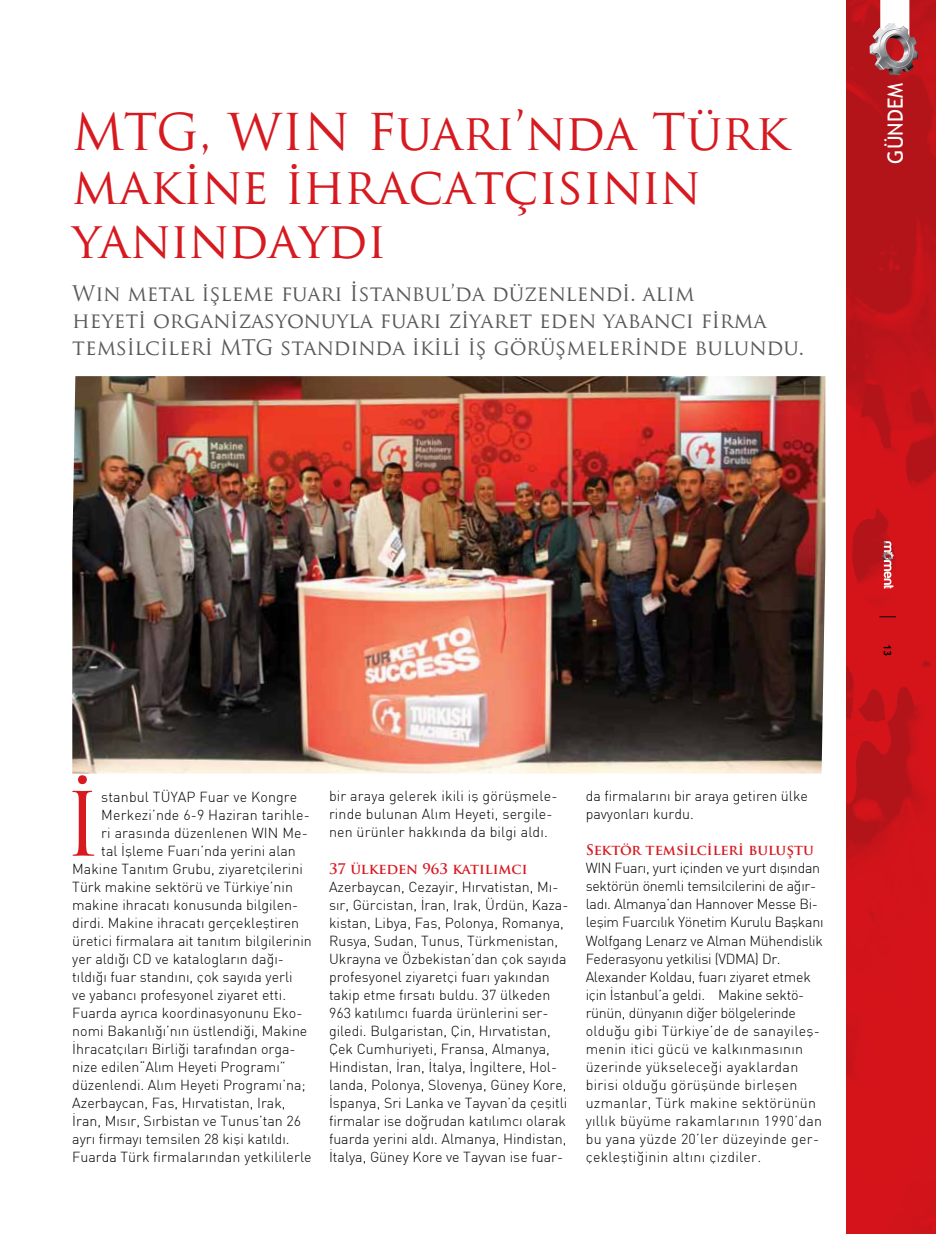
<style>
.page{position:relative;width:936px;height:1234px;background:#fff}
.page>*{position:absolute;margin:0;border:0;box-sizing:border-box;transform-origin:0 0}
.t1{font:85.95px "Trajan Pro";color:#d71920}
.t2{font:49.5px/54px "Trajan Pro";letter-spacing:-.005em;color:#d71920}
.t3{font:21px/27px "Trajan Pro";color:#58595b}
.t4{font:21px "Trebuchet MS";color:#fff}
.t5{font:300 14.25px/18px "DI Nbek";color:#000}
.t6{font:300 14.25px/18px "DI Nbek";letter-spacing:-.02em;color:#000}
.t7{font:700 14.25px "Trajan Pro";color:#d71920}
.t8{font:700 10.5px "Trebuchet MS";color:#000}
</style>
<div class="page">
<img style="left:72px;top:376px;width:753px;height:397px">
<img style="left:846px;top:0;width:89px;height:1233px">
<svg style="left:869px;top:0;width:49px;height:74px"></svg>
<svg style="left:882px;top:541px;width:11px;height:47px"></svg>
<svg style="left:879px;top:616px;width:16px;height:1px"></svg>
<h2 class="t2" style="left:72px;top:105px;width:717px">MTG, WIN Fuarı’nda Türk makine ihracatçısının yanındaydı</h2>
<h3 class="t3" style="left:72px;top:279px;width:733px">Wın metal işleme fuarı İstanbul’da düzenlendi. alım<br>heyeti organizasyonuyla fuarı ziyaret eden yabancı firma temsilcileri MTG standında ikili iş görüşmelerinde bulundu.</h3>
<h3 class="t4" style="left:882px;top:163px;width:82px;rotate:-90deg">GÜNDEM</h3>
<h1 class="t1" style="left:63px;top:769px;width:39px">İ</h1>
<p class="t5" style="left:101px;top:787px;width:197px">stanbul TÜYAP Fuar ve Kongre</p>
<p class="t5" style="left:101px;top:805px;width:210px">Merkezi’nde 6-9 Haziran tarihle-</p>
<p class="t5" style="left:101px;top:823px;width:208px">ri arasında düzenlenen WIN Me-</p>
<p class="t5" style="left:101px;top:841px;width:196px">tal İşleme Fuarı’nda yerini alan</p>
<p class="t5" style="left:72px;top:859px;width:232px">Makine Tanıtım Grubu, ziyaretçilerini</p>
<p class="t5" style="left:72px;top:877px;width:222px">Türk makine sektörü ve Türkiye’nin</p>
<p class="t5" style="left:72px;top:895px;width:227px">makine ihracatı konusunda bilgilen-</p>
<p class="t5" style="left:72px;top:913px;width:228px">dirdi. Makine ihracatı gerçekleştiren</p>
<p class="t5" style="left:72px;top:931px;width:241px">üretici firmalara ait tanıtım bilgilerinin</p>
<p class="t5" style="left:72px;top:949px;width:213px">yer aldığı CD ve katalogların dağı-</p>
<p class="t5" style="left:72px;top:967px;width:222px">tıldığı fuar standını, çok sayıda yerli</p>
<p class="t5" style="left:72px;top:985px;width:215px">ve yabancı profesyonel ziyaret etti.</p>
<p class="t5" style="left:72px;top:1003px;width:232px">Fuarda ayrıca koordinasyonunu Eko-</p>
<p class="t5" style="left:72px;top:1021px;width:236px">nomi Bakanlığı’nın üstlendiği, Makine</p>
<p class="t5" style="left:72px;top:1039px;width:225px">İhracatçıları Birliği tarafından orga-</p>
<p class="t5" style="left:72px;top:1057px;width:215px">nize edilen“Alım Heyeti Programı”</p>
<p class="t5" style="left:72px;top:1075px;width:235px">düzenlendi. Alım Heyeti Programı’na;</p>
<p class="t5" style="left:72px;top:1093px;width:215px">Azerbaycan, Fas, Hırvatistan, Irak,</p>
<p class="t5" style="left:72px;top:1111px;width:230px">İran, Mısır, Sırbistan ve Tunus’tan 26</p>
<p class="t5" style="left:72px;top:1129px;width:219px">ayrı firmayı temsilen 28 kişi katıldı.</p>
<p class="t5" style="left:72px;top:1147px;width:241px">Fuarda Türk firmalarından yetkililerle</p>
<p class="t5" style="left:329px;top:787px;width:230px">bir araya gelerek ikili iş görüşmele&shy;rinde bulunan Alım Heyeti, sergile&shy;nen ürünler hakkında da bilgi aldı.</p>
<p class="t7" style="left:329px;top:859px;width:200px">37 ÜLKEDEN 963 KATILIMCI</p>
<p class="t5" style="left:329px;top:877px;width:241px">Azerbaycan, Cezayir, Hırvatistan, Mı&shy;sır, Gürcistan, İran, Irak, Ürdün, Kaza&shy;kistan, Libya, Fas, Polonya, Romanya, Rusya, Sudan, Tunus, Türkmenistan, Ukrayna ve Özbekistan’dan çok sayıda profesyonel ziyaretçi fuarı yakından takip etme fırsatı buldu. 37 ülkeden 963 katılımcı fuarda ürünlerini ser&shy;giledi. Bulgaristan, Çin, Hırvatistan, Çek Cumhuriyeti, Fransa, Almanya, Hindistan, İran, İtalya, İngiltere, Hol&shy;landa, Polonya, Slovenya, Güney Kore, İspanya, Sri Lanka ve Tayvan’da çeşitli firmalar ise doğrudan katılımcı olarak fuarda yerini aldı. Almanya, Hindistan, İtalya, Güney Kore ve Tayvan ise fuar-</p>
<p class="t5" style="left:585px;top:787px;width:224px">da firmalarını bir araya getiren ülke pavyonları kurdu.</p>
<p class="t7" style="left:585px;top:841px;width:230px">SEKTÖR TEMSILCILERI BULUŞTU</p>
<p class="t6" style="left:585px;top:859px;width:239px">WIN Fuarı, yurt içinden ve yurt dışından sektörün önemli temsilcilerini de ağır&shy;ladı. Almanya’dan Hannover Messe Bi&shy;leşim Fuarcılık Yönetim Kurulu Başkanı Wolfgang Lenarz ve Alman Mühendislik Federasyonu yetkilisi (VDMA) Dr.<br>Alexander Koldau, fuarı ziyaret etmek için İstanbul’a geldi. Makine sektö&shy;rünün, dünyanın diğer bölgelerinde olduğu gibi Türkiye’de de sanayileş&shy;menin itici gücü ve kalkınmasının üzerinde yükseleceği ayaklardan birisi olduğu görüşünde birleşen uzmanlar, Türk makine sektörünün yıllık büyüme rakamlarının 1990’dan bu yana yüzde 20’ler düzeyinde ger&shy;çekleştiğinin altını çizdiler.</p>
<p class="t8" style="left:893px;top:644px;width:14px;rotate:90deg">13</p>
</div>
